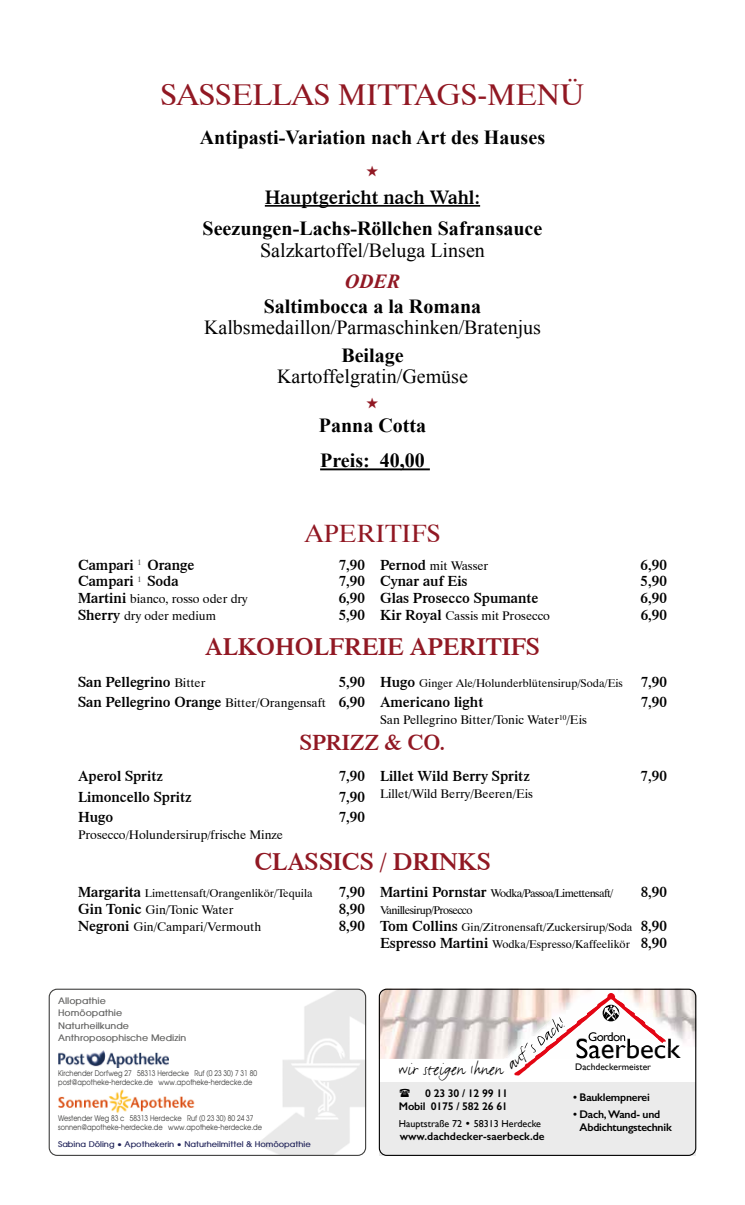
<style>
.page{position:relative;width:745px;height:1205px;background:#fff}
.page>*{position:absolute;margin:0;border:0;box-sizing:border-box;transform-origin:0 0}
.t1{font:30px "Dutch 801 BT";color:#911823}
.t2{font:28.62px "Gill Sans";color:#000}
.t3{font:600 25px "Dutch 801 BT";color:#911823}
.t4{font:25px "Dutch 801 BT";color:#911823}
.t5{font:600 22.5px "Dutch 801 BT";color:#911823}
.t6{font:700 20px/35px "Times New Roman";color:#000}
.t7{font:20px "Times New Roman";color:#000}
.t8{font:600 20px "Dutch 801 BT";color:#000}
.t9{font:italic 700 20px "Times New Roman";color:#911823}
.t10{font:19.12px "FF Justlefthand";color:#000}
.t11{font:600 15px/20.4px "Dutch 801 BT";color:#000;text-align:right}
.t12{font:12.75px "Gill Sans";letter-spacing:-.05em;color:#000}
.t13{font:12.5px "Dutch 801 BT";color:#000}
.t14{font:11.25px/16.9px "Dutch 801 BT";color:#000}
.t15{font:11.25px "Dutch 801 BT";letter-spacing:-.05em;color:#000}
.t16{font:600 11.12px/13.4px "Gill Sans";letter-spacing:-.02em;color:#000}
.t17{font:600 11.12px "Gill Sans";color:#000}
.t18{font:10px "Gill Sans";color:#000}
.t19{font:9.5px "Gill Sans";color:#000}
.t20{font:700 8.88px/12.2px "Avant Garde";color:#626261}
.t21{font:100 7.75px/9.4px "Avant Garde";color:#3f3f3e}
.t22{font:700 7.75px "Avant Garde";color:#1d2057}
.s1{font-weight:600;font-size:15px}
.s2{font-weight:400;font-size:12.5px}
.s3{font-size:11.25px}
.s4{font-family:"Century Gothic"}
</style>
<div class="page">
<hr style="left:265px;top:205px;width:215px;height:2px;background:#000">
<hr style="left:320px;top:468px;width:109px;height:2px;background:#000">
<img style="left:257px;top:990px;width:109px;height:164px">
<div style="left:49px;top:988px;width:317px;height:168px;border:1px solid #3f3f3e;border-radius:8px"></div>
<img style="left:58px;top:1050px;width:110px;height:17px">
<img style="left:58px;top:1089px;width:136px;height:24px">
<div style="left:379px;top:1082px;width:316px;height:73px;background:#ebebeb"></div>
<img style="left:380px;top:990px;width:212px;height:69px">
<img style="left:503px;top:1014px;width:11px;height:45px">
<img style="left:625px;top:988px;width:70px;height:55px">
<img style="left:665px;top:1038px;width:15px;height:9px">
<svg style="left:514px;top:992px;width:151px;height:83px"></svg>
<div style="left:378px;top:988px;width:317px;height:168px;border:1px solid #000;border-radius:7px"></div>
<h1 class="t1" style="left:160px;top:76px;width:425px">SASSELLAS MITTAGS-MENÜ</h1>
<h3 class="t6" style="left:200px;top:119px;width:346px">Antipasti-Variation nach Art des Hauses</h3>
<h3 class="t8" style="left:265px;top:185px;width:217px">Hauptgericht nach Wahl:</h3>
<h3 class="t6" style="left:202px;top:211px;width:341px">Seezungen-Lachs-Röllchen Safransauce</h3>
<h3 class="t7" style="left:260px;top:236px;width:226px">Salzkartoffel/Beluga Linsen</h3>
<h3 class="t9" style="left:344px;top:267px;width:57px">ODER</h3>
<h3 class="t6" style="left:263px;top:288px;width:219px">Saltimbocca a la Romana</h3>
<h3 class="t7" style="left:204px;top:314px;width:338px">Kalbsmedaillon/Parmaschinken/Bratenjus</h3>
<h3 class="t6" style="left:341px;top:337px;width:64px">Beilage</h3>
<h3 class="t7" style="left:277px;top:363px;width:192px">Kartoffelgratin/Gemüse</h3>
<h3 class="t6" style="left:318px;top:407px;width:109px">Panna Cotta<br>Preis: 40,00</h3>
<h3 class="t4" style="left:304px;top:518px;width:137px">APERITIFS</h3>
<p class="t11" style="left:78px;top:554px;width:118px">Campari <sup>1</sup> Orange</p>
<p class="t11" style="left:338px;top:554px;width:28px">7,90</p>
<p class="t11" style="left:78px;top:571px;width:102px">Campari <sup>1</sup> Soda</p>
<p class="t11" style="left:338px;top:571px;width:28px">7,90</p>
<p class="t13" style="left:78px;top:591px;width:171px"><span class="s1">Martini</span> bianco, rosso oder dry</p>
<p class="t11" style="left:338px;top:588px;width:28px">6,90</p>
<p class="t13" style="left:78px;top:608px;width:139px"><span class="s1">Sherry</span> dry oder medium</p>
<p class="t11" style="left:338px;top:604px;width:28px">5,90</p>
<p class="t13" style="left:380px;top:557px;width:110px"><span class="s1">Pernod</span> mit Wasser</p>
<p class="t11" style="left:640px;top:554px;width:28px">6,90</p>
<p class="t11" style="left:380px;top:571px;width:89px">Cynar auf Eis</p>
<p class="t11" style="left:640px;top:571px;width:28px">5,90</p>
<p class="t11" style="left:380px;top:588px;width:160px">Glas Prosecco Spumante</p>
<p class="t11" style="left:640px;top:588px;width:28px">6,90</p>
<p class="t13" style="left:380px;top:608px;width:171px"><span class="s1">Kir Royal</span> Cassis mit Prosecco</p>
<p class="t11" style="left:640px;top:604px;width:28px">6,90</p>
<h3 class="t3" style="left:205px;top:631px;width:336px">ALKOHOLFREIE APERITIFS</h3>
<p class="t11" style="left:78px;top:671px;width:129px">San Pellegrino <span class="s2">Bitter</span></p>
<p class="t11" style="left:78px;top:671px;width:288px">5,90<br>San Pellegrino Orange <span class="s2">Bitter/Orangensaft</span> 6,90</p>
<p class="t14" style="left:380px;top:674px;width:288px"><span class="s1">Hugo</span> Ginger Ale/Holunderblütensirup/Soda/Eis <span class="s1">7,90</span></p>
<p class="t11" style="left:380px;top:691px;width:105px">Americano light</p>
<p class="t11" style="left:640px;top:691px;width:28px">7,90</p>
<p class="t13" style="left:380px;top:712px;width:208px">San Pellegrino Bitter/Tonic Water<sup>10</sup>/Eis</p>
<h3 class="t5" style="left:300px;top:728px;width:147px">SPRIZZ &amp; CO.</h3>
<p class="t11" style="left:78px;top:765px;width:86px">Aperol Spritz</p>
<p class="t11" style="left:338px;top:765px;width:28px">7,90</p>
<p class="t11" style="left:78px;top:786px;width:115px">Limoncello Spritz</p>
<p class="t11" style="left:338px;top:786px;width:28px">7,90</p>
<p class="t11" style="left:78px;top:806px;width:37px">Hugo</p>
<p class="t11" style="left:338px;top:806px;width:28px">7,90</p>
<p class="t13" style="left:78px;top:827px;width:206px">Prosecco<span class="s3">/</span>Holundersirup<span class="s3">/</span>frische Minze</p>
<p class="t11" style="left:380px;top:765px;width:151px">Lillet Wild Berry Spritz</p>
<p class="t11" style="left:640px;top:765px;width:28px">7,90</p>
<p class="t13" style="left:380px;top:786px;width:154px">Lillet/Wild Berry/Beeren/Eis</p>
<h3 class="t3" style="left:254px;top:845px;width:237px">CLASSICS / DRINKS</h3>
<p class="t14" style="left:78px;top:884px;width:236px"><span class="s1">Margarita</span> Limettensaft/Orangenlikör/Tequila</p>
<p class="t11" style="left:338px;top:881px;width:28px">7,90</p>
<p class="t13" style="left:78px;top:902px;width:157px"><span class="s1">Gin Tonic</span> Gin/Tonic Water</p>
<p class="t11" style="left:338px;top:898px;width:28px">8,90</p>
<p class="t13" style="left:78px;top:919px;width:184px"><span class="s1">Negroni</span> Gin/Campari/Vermouth</p>
<p class="t11" style="left:338px;top:915px;width:28px">8,90</p>
<p class="t15" style="left:380px;top:886px;width:235px"><span class="s1">Martini Pornstar</span> Wodka/Passoa/Limettensaft/</p>
<p class="t11" style="left:640px;top:881px;width:28px">8,90</p>
<p class="t14" style="left:380px;top:901px;width:288px">Vanillesirup/Prosecco<br><span class="s1">Tom Collins</span> Gin/Zitronensaft/Zuckersirup/Soda <span class="s1">8,90<br>Espresso Martini</span> Wodka/Espresso/Kaffeelikör <span class="s1">8,90</span></p>
<p class="t20" style="left:58px;top:994px;width:130px">Allopathie<br>Homöopathie<br>Naturheilkunde<br>Anthroposophische Medizin</p>
<p class="t21" style="left:58px;top:1068px;width:200px">Kirchender Dorfweg 27 · 58313 Herdecke · Ruf (0 23 30) 7 31 80 post@apotheke-herdecke.de · www.apotheke-herdecke.de</p>
<p class="t21" style="left:58px;top:1113px;width:205px">Westender Weg 83 c · 58313 Herdecke · Ruf (0 23 30) 80 24 37 sonnen@apotheke-herdecke.de · www.apotheke-herdecke.de</p>
<p class="t22" style="left:58px;top:1139px;width:254px">Sabina Döling • Apothekerin • Naturheilmittel &amp; Homöopathie</p>
<p class="t10" style="left:399px;top:1057px;width:105px">wir steigen Ihnen</p>
<p class="t18" style="left:399px;top:1118px;width:143px">Hauptstraße 72 <span class="s4">•</span> 58313 Herdecke</p>
<p class="t16" style="left:399px;top:1086px;width:110px;text-align:right">0 23 30 / 12 99 11<br>Mobil 0175 / 582 26 61</p>
<p class="t17" style="left:399px;top:1129px;width:146px">www.dachdecker-saerbeck.de</p>
<p class="t12" style="left:587px;top:1029px;width:40px">Gordon</p>
<h2 class="t2" style="left:575px;top:1032px;width:106px">Saerbeck</h2>
<p class="t19" style="left:575px;top:1061px;width:77px">Dachdeckermeister</p>
<p class="t16" style="left:573px;top:1090px;width:78px">• Bauklempnerei</p>
<p class="t16" style="left:579px;top:1107px;width:94px;text-indent:-6px">• Dach, Wand- und<br>Abdichtungstechnik</p>
</div>
